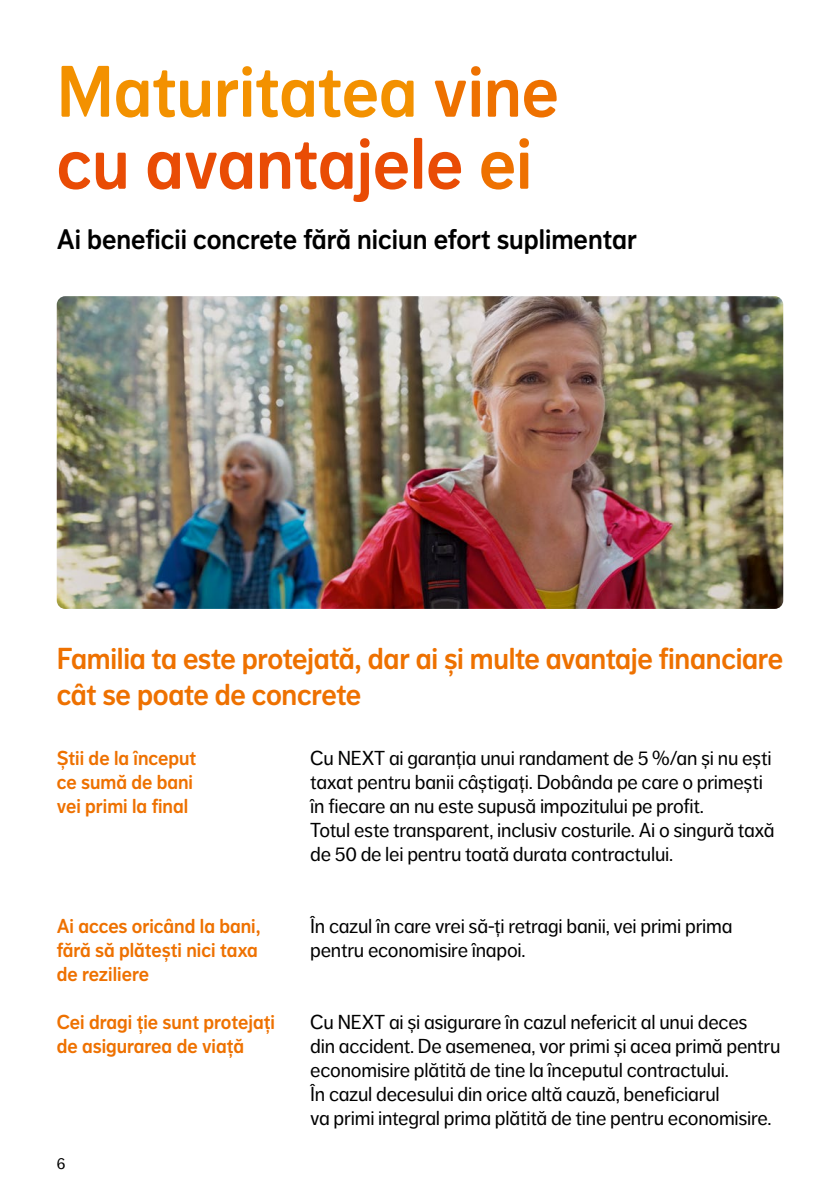
<style>
.page{position:relative;width:840px;height:1191px;background:#fff}
.page>*{position:absolute;margin:0;border:0;box-sizing:border-box;transform-origin:0 0}
.t1{font:72px/72px "NN Dagny Display";color:#e94c05}
.t2{font:30px/36px "NN Dagny Display";letter-spacing:-.01em;color:#ee7100}
.t3{font:28px "NN Dagny Display";color:#000}
.t4{font:20px/24px "NN Dagny Text";letter-spacing:-.01em;color:#000}
.t5{font:20px/24px "NN Dagny Display";color:#ee7100}
.t6{font:16px "NN Dagny Text";color:#000}
.s1{color:#f39100}
.s2{color:#ee7100}
</style>
<div class="page">
<img style="left:57px;top:296px;width:725px;height:313px">
<h1 class="t1" style="left:57px;top:56px;width:503px"><span class="s1">Maturitatea</span> <span class="s2">vine </span>cu avantajele <span class="s2">ei</span></h1>
<h3 class="t3" style="left:57px;top:223px;width:581px">Ai beneficii concrete fără niciun efort suplimentar</h3>
<h2 class="t2" style="left:57px;top:640px;width:727px">Familia ta este protejată, dar ai și multe avantaje financiare cât se poate de concrete</h2>
<p class="t5" style="left:57px;top:746px;width:141px">Știi de la început ce sumă de bani vei primi la final</p>
<p class="t5" style="left:57px;top:914px;width:205px">Ai acces oricând la bani, fără să plătești nici taxa de reziliere</p>
<p class="t5" style="left:57px;top:1010px;width:219px">Cei dragi ție sunt protejați de asigurarea de viață</p>
<p class="t6" style="left:57px;top:1154px;width:10px">6</p>
<p class="t4" style="left:310px;top:746px;width:465px">Cu NEXT ai garanţia unui randament de 5 %/an și nu eşti taxat pentru banii câștigați. Dobânda pe care o primești în fiecare an nu este supusă impozitului pe profit.<br>Totul este transparent, inclusiv costurile. Ai o singură taxă de 50 de lei pentru toată durata contractului.</p>
<p class="t4" style="left:310px;top:914px;width:423px">În cazul în care vrei să-ți retragi banii, vei primi prima pentru economisire înapoi.</p>
<p class="t4" style="left:310px;top:1010px;width:471px">Cu NEXT ai şi asigurare în cazul nefericit al unui deces<br>din accident. De asemenea, vor primi şi acea primă pentru economisire plătită de tine la începutul contractului.<br>În cazul decesului din orice altă cauză, beneficiarul<br>va primi integral prima plătită de tine pentru economisire.</p>
</div>
